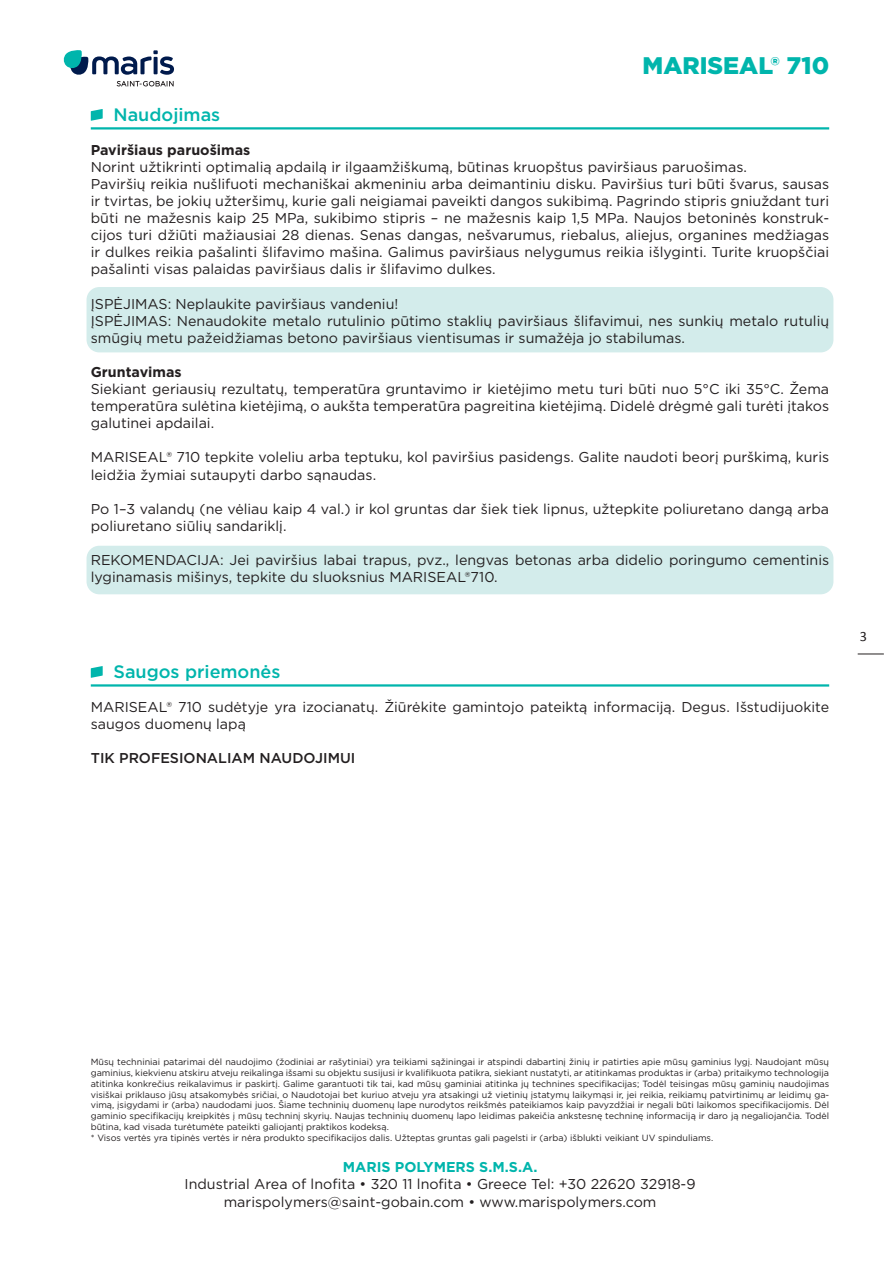
<style>
.page{position:relative;width:893px;height:1263px;background:#fff}
.page>*{position:absolute;margin:0;border:0;box-sizing:border-box;transform-origin:0 0}
.t1{font:900 24px "Gotham";color:#00b5ac}
.Bullet_Header{font:500 18px "Gotham";color:#00b5ac}
.TXT_Basic{font:14.25px/17.1px "Gotham";color:#231f20}
.TXT_Basic-2{font:700 14.25px "Gotham";color:#231f20}
.TXT_Basic-3{font:500 14.25px "Gotham";color:#231f20}
.t2{font:700 14.25px "Gotham";color:#00b5ac}
.t3{font:14.25px "Calibri";color:#231f20}
.TXT_Basic-4{font:9px/10.8px "Gotham";color:#231f20;text-align:justify}
</style>
<div class="page">
<svg style="left:63px;top:50px;width:111px;height:36px"></svg>
<svg style="left:858px;top:654px;width:26px;height:1px"></svg>
<div style="left:87px;top:546px;width:746px;height:48px;background:#d3eceb;border-radius:13px"></div>
<div style="left:87px;top:287px;width:746px;height:65px;background:#d3eceb;border-radius:13px"></div>
<hr style="left:91px;top:127px;width:738px;height:2px;background:#00b5ac">
<svg style="left:91px;top:109px;width:12px;height:12px"></svg>
<hr style="left:91px;top:684px;width:738px;height:3px;background:#00b5ac">
<svg style="left:91px;top:666px;width:12px;height:12px"></svg>
<h1 class="t1" style="left:643px;top:49px;width:188px">MARISEAL® 710</h1>
<p class="Bullet_Header" style="left:113px;top:103px;width:108px">Naudojimas</p>
<p class="TXT_Basic-2" style="left:91px;top:140px;width:161px">Paviršiaus paruošimas</p>
<p class="TXT_Basic" style="left:91px;top:158px;width:658px">Norint užtikrinti optimalią apdailą ir ilgaamžiškumą, būtinas kruopštus paviršiaus paruošimas.</p>
<p class="TXT_Basic" style="left:91px;top:175px;width:740px;text-align:justify">Paviršių reikia nušlifuoti mechaniškai akmeniniu arba deimantiniu disku. Paviršius turi būti švarus, sausas ir tvirtas, be jokių užteršimų, kurie gali neigiamai paveikti dangos sukibimą. Pagrindo stipris gniuždant turi būti ne mažesnis kaip 25 MPa, sukibimo stipris – ne mažesnis kaip 1,5 MPa. Naujos betoninės konstruk&shy;cijos turi džiūti mažiausiai 28 dienas. Senas dangas, nešvarumus, riebalus, aliejus, organines medžiagas ir dulkes reikia pašalinti šlifavimo mašina. Galimus paviršiaus nelygumus reikia išlyginti. Turite kruopščiai pašalinti visas palaidas paviršiaus dalis ir šlifavimo dulkes.</p>
<p class="TXT_Basic" style="left:91px;top:295px;width:309px">ĮSPĖJIMAS: Neplaukite paviršiaus vandeniu!</p>
<p class="TXT_Basic" style="left:91px;top:312px;width:740px">ĮSPĖJIMAS: Nenaudokite metalo rutulinio pūtimo staklių paviršiaus šlifavimui, nes sunkių metalo rutulių smūgių metu pažeidžiamas betono paviršiaus vientisumas ir sumažėja jo stabilumas.</p>
<p class="TXT_Basic-2" style="left:91px;top:362px;width:92px">Gruntavimas</p>
<p class="TXT_Basic" style="left:91px;top:380px;width:740px;text-align:justify">Siekiant geriausių rezultatų, temperatūra gruntavimo ir kietėjimo metu turi būti nuo 5°C iki 35°C. Žema temperatūra sulėtina kietėjimą, o aukšta temperatūra pagreitina kietėjimą. Didelė drėgmė gali turėti įtakos galutinei apdailai.</p>
<p class="TXT_Basic" style="left:91px;top:449px;width:740px">MARISEAL® 710 tepkite voleliu arba teptuku, kol paviršius pasidengs. Galite naudoti beorį purškimą, kuris leidžia žymiai sutaupyti darbo sąnaudas.</p>
<p class="TXT_Basic" style="left:91px;top:500px;width:740px">Po 1–3 valandų (ne vėliau kaip 4 val.) ir kol gruntas dar šiek tiek lipnus, užtepkite poliuretano dangą arba poliuretano siūlių sandariklį.</p>
<p class="TXT_Basic" style="left:91px;top:551px;width:740px">REKOMENDACIJA: Jei paviršius labai trapus, pvz., lengvas betonas arba didelio poringumo cementinis lyginamasis mišinys, tepkite du sluoksnius MARISEAL®710.</p>
<p class="Bullet_Header" style="left:113px;top:660px;width:169px">Saugos priemonės</p>
<p class="TXT_Basic" style="left:91px;top:698px;width:740px">MARISEAL® 710 sudėtyje yra izocianatų. Žiūrėkite gamintojo pateiktą informaciją. Degus. Išstudijuokite saugos duomenų lapą</p>
<p class="TXT_Basic-3" style="left:91px;top:749px;width:266px">TIK PROFESIONALIAM NAUDOJIMUI</p>
<p class="t3" style="left:860px;top:626px;width:9px">3</p>
<p class="TXT_Basic-4" style="left:91px;top:1056px;width:740px">Mūsų techniniai patarimai dėl naudojimo (žodiniai ar rašytiniai) yra teikiami sąžiningai ir atspindi dabartinį žinių ir patirties apie mūsų gaminius lygį. Naudojant mūsų gaminius, kiekvienu atskiru atveju reikalinga išsami su objektu susijusi ir kvalifikuota patikra, siekiant nustatyti, ar atitinkamas produktas ir (arba) pritaikymo technologija atitinka konkrečius reikalavimus ir paskirtį. Galime garantuoti tik tai, kad mūsų gaminiai atitinka jų technines specifikacijas; Todėl teisingas mūsų gaminių naudojimas visiškai priklauso jūsų atsakomybės sričiai, o Naudotojai bet kuriuo atveju yra atsakingi už vietinių įstatymų laikymąsi ir, jei reikia, reikiamų patvirtinimų ar leidimų ga&shy;vimą, įsigydami ir (arba) naudodami juos. Šiame techninių duomenų lape nurodytos reikšmės pateikiamos kaip pavyzdžiai ir negali būti laikomos specifikacijomis. Dėl gaminio specifikacijų kreipkitės į mūsų techninį skyrių. Naujas techninių duomenų lapo leidimas pakeičia ankstesnę techninę informaciją ir daro ją negaliojančia. Todėl būtina, kad visada turėtumėte pateikti galiojantį praktikos kodeksą.</p>
<p class="TXT_Basic-4" style="left:91px;top:1132px;width:624px">* Visos vertės yra tipinės vertės ir nėra produkto specifikacijos dalis. Užteptas gruntas gali pagelsti ir (arba) išblukti veikiant UV spinduliams.</p>
<p class="t2" style="left:343px;top:1158px;width:196px">MARIS POLYMERS S.M.S.A.</p>
<p class="TXT_Basic" style="left:185px;top:1175px;width:513px">Industrial Area of lnofita • 320 11 lnofita • Greece Tel: +30 22620 32918-9</p>
<p class="TXT_Basic" style="left:224px;top:1192px;width:434px">marispolymers@saint-gobain.com • www.marispolymers.com</p>
</div>
